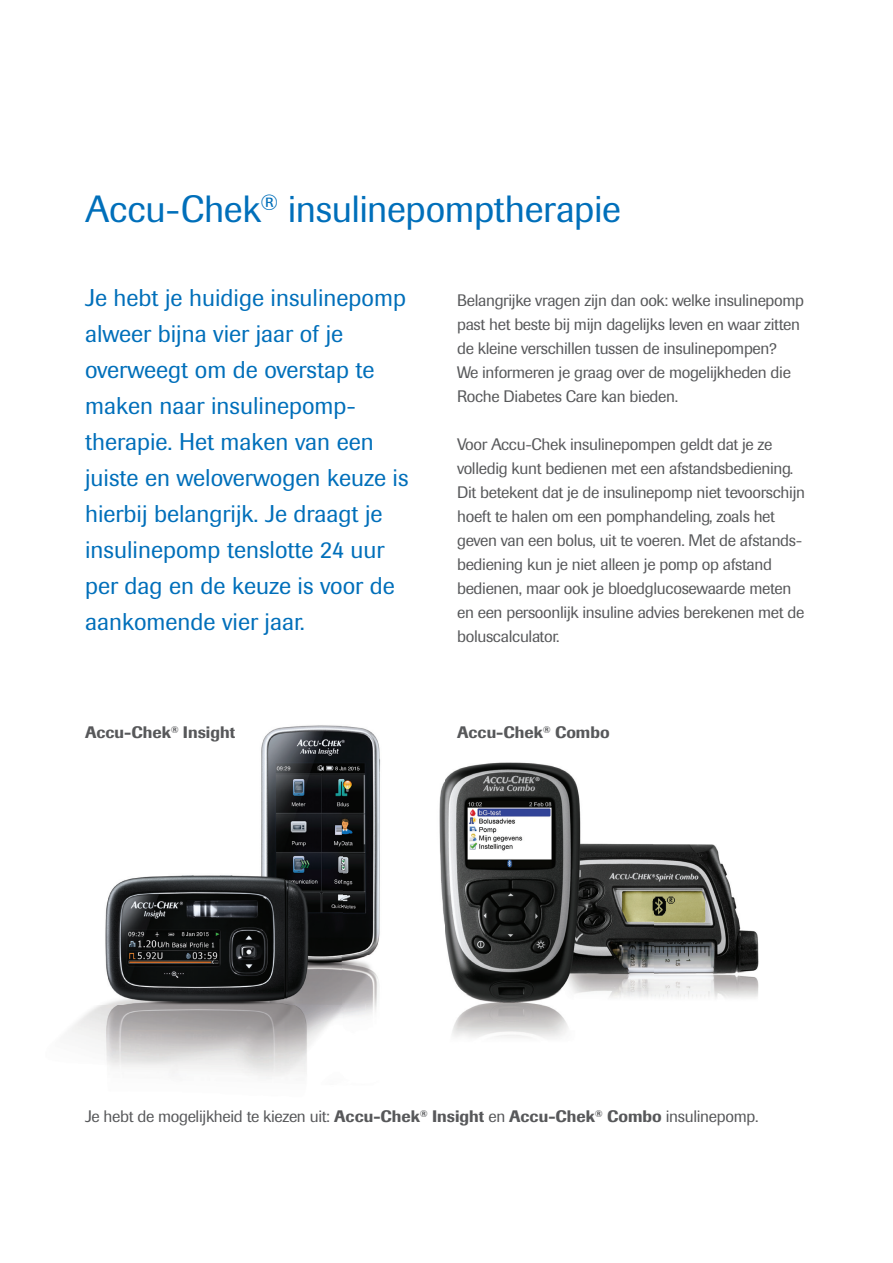
<style>
.page{position:relative;width:893px;height:1263px;background:#fff}
.page>*{position:absolute;margin:0;border:0;box-sizing:border-box;transform-origin:0 0}
.t1{font:37.5px "Imago Pro";letter-spacing:-.01em;color:#006fba}
.t2{font:24px/36px "Imago Pro";color:#006fba}
.t3{font:16.5px/24px "Imago Pro";letter-spacing:-.02em;color:#57585a}
.t4{font:500 16.5px "Imago Pro";color:#57585a}
.s1{font-weight:500}
</style>
<div class="page">
<img style="left:445px;top:762px;width:313px;height:276px">
<img style="left:71px;top:725px;width:374px;height:354px">
<h1 class="t1" style="left:85px;top:185px;width:537px">Accu-Chek<sup>®</sup> insulinepomptherapie</h1>
<p class="t2" style="left:85px;top:279px;width:325px">Je hebt je huidige insulinepomp alweer bijna vier jaar of je overweegt om de overstap te maken naar insulinepomp&shy;therapie. Het maken van een juiste en weloverwogen keuze is hierbij belangrijk. Je draagt je insulinepomp tenslotte 24 uur per dag en de keuze is voor de aankomende vier jaar.</p>
<p class="t3" style="left:457px;top:288px;width:348px">Belangrijke vragen zijn dan ook: welke insulinepomp past het beste bij mijn dagelijks leven en waar zitten de kleine verschillen tussen de insulinepompen?<br>We informeren je graag over de mogelijkheden die Roche Diabetes Care kan bieden.</p>
<p class="t3" style="left:457px;top:432px;width:349px">Voor Accu-Chek insulinepompen geldt dat je ze volledig kunt bedienen met een afstandsbediening.<br>Dit betekent dat je de insulinepomp niet tevoorschijn hoeft te halen om een pomphandeling, zoals het geven van een bolus, uit te voeren. Met de afstands&shy;bediening kun je niet alleen je pomp op afstand bedienen, maar ook je bloedglucosewaarde meten en een persoonlijk insuline advies berekenen met de boluscalculator.</p>
<p class="t4" style="left:85px;top:722px;width:152px">Accu-Chek<sup>®</sup> Insight</p>
<p class="t4" style="left:457px;top:722px;width:154px">Accu-Chek<sup>®</sup> Combo</p>
<p class="t3" style="left:85px;top:1104px;width:675px">Je hebt de mogelijkheid te kiezen uit: <span class="s1">Accu-Chek</span><sup>®</sup> <span class="s1">Insight</span> en <span class="s1">Accu-Chek</span><sup>®</sup> <span class="s1">Combo</span> insulinepomp.</p>
</div>
